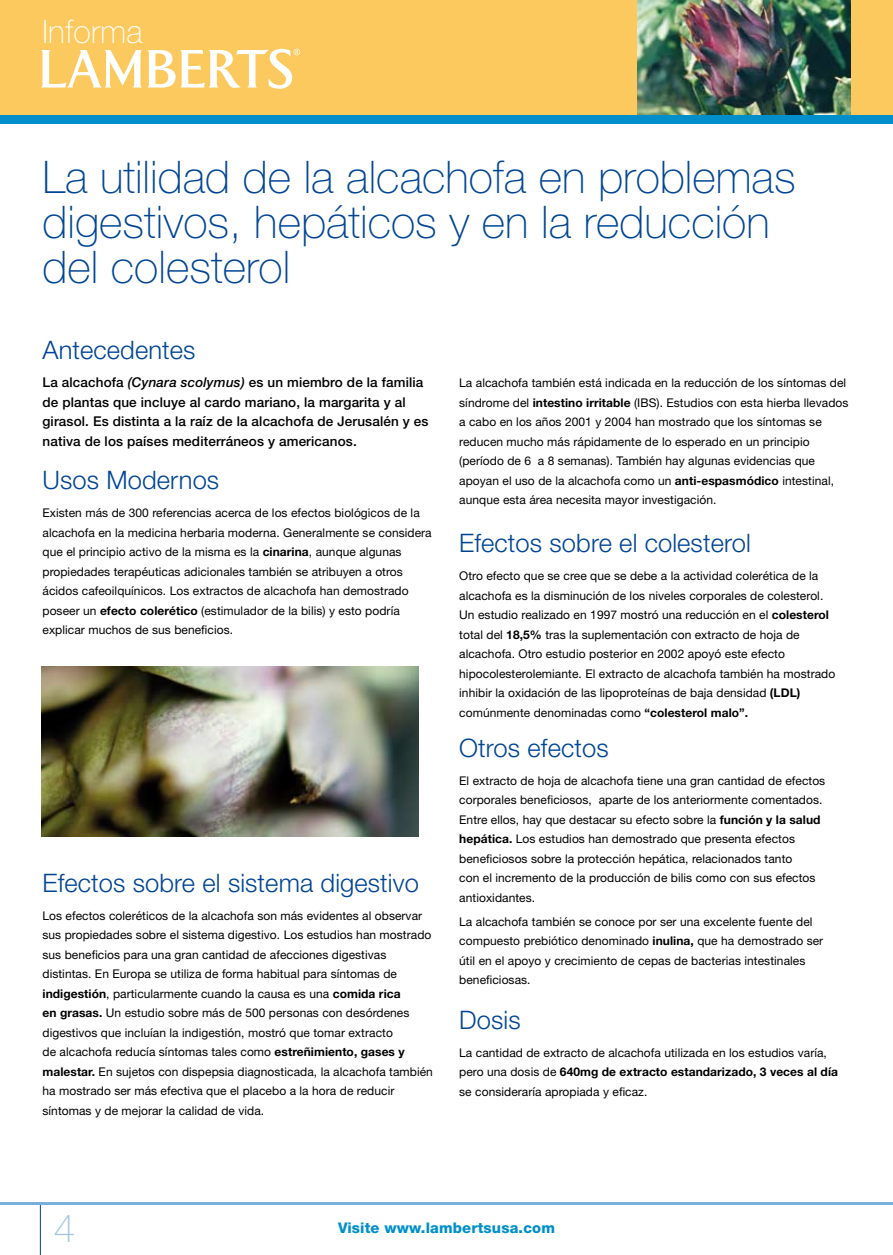
<style>
.page{position:relative;width:893px;height:1255px;background:#fff}
.page>*{position:absolute;margin:0;border:0;box-sizing:border-box;transform-origin:0 0}
.t1{font:100 45px/45px "Helvetica Neue";color:#004595}
.t2{font:100 39px "Helvetica Neue";color:#a4c5e5}
.t3{font:100 32.25px "Helvetica Neue";letter-spacing:.01em;color:#fff}
.t4{font:300 25.5px "Helvetica Neue";letter-spacing:.005em;color:#004595}
.t5{font:800 14.7px "Helvetica Neue";letter-spacing:.01em;color:#008fcb}
.t6{font:500 13.5px/19.5px "Helvetica Neue";letter-spacing:.01em;color:#000}
.t7{font:12px/19.5px "Helvetica Neue";letter-spacing:.005em;color:#000}
.s1{font-style:italic}
.s2{font-weight:700}
</style>
<div class="page">
<hr style="left:40px;top:1203px;width:1px;height:51px;background:#004595">
<hr style="left:0;top:1201px;width:893px;height:3px;background:#78aeda">
<div style="left:0;top:0;width:893px;height:115px;background:#fcc95f"></div>
<div style="left:0;top:115px;width:893px;height:8px;background:#008fcb"></div>
<svg style="left:41px;top:49px;width:259px;height:40px"></svg>
<img style="left:638px;top:0;width:212px;height:115px">
<img style="left:41px;top:666px;width:377px;height:170px">
<h3 class="t3" style="left:43px;top:13px;width:102px">Informa</h3>
<h1 class="t1" style="left:43px;top:155px;width:755px">La utilidad de la alcachofa en problemas digestivos, hepáticos y en la reducción del colesterol</h1>
<h3 class="t4" style="left:43px;top:335px;width:155px">Antecedentes</h3>
<p class="t6" style="left:43px;top:373px;width:387px">La alcachofa <span class="s1">(Cynara scolymus)</span> es un miembro de la familia de plantas que incluye al cardo mariano, la margarita y al girasol. Es distinta a la raíz de la alcachofa de Jerusalén y es nativa de los países mediterráneos y americanos.</p>
<h3 class="t4" style="left:43px;top:464px;width:178px">Usos Modernos</h3>
<p class="t7" style="left:43px;top:503px;width:391px">Existen más de 300 referencias acerca de los efectos biológicos de la alcachofa en la medicina herbaria moderna. Generalmente se considera que el principio activo de la misma es la <span class="s2">cinarina</span>, aunque algunas propiedades terapéuticas adicionales también se atribuyen a otros ácidos cafeoilquínicos. Los extractos de alcachofa han demostrado poseer un <span class="s2">efecto colerético</span> (estimulador de la bilis) y esto podría explicar muchos de sus beneficios.</p>
<h3 class="t4" style="left:43px;top:867px;width:378px">Efectos sobre el sistema digestivo</h3>
<p class="t7" style="left:43px;top:905px;width:392px">Los efectos coleréticos de la alcachofa son más evidentes al observar sus propiedades sobre el sistema digestivo. Los estudios han mostrado sus beneficios para una gran cantidad de afecciones digestivas distintas. En Europa se utiliza de forma habitual para síntomas de <span class="s2">indigestión</span>, particularmente cuando la causa es una <span class="s2">comida rica<br>en grasas.</span> Un estudio sobre más de 500 personas con desórdenes digestivos que incluían la indigestión, mostró que tomar extracto<br>de alcachofa reducía síntomas tales como <span class="s2">estreñimiento, gases y malestar.</span> En sujetos con dispepsia diagnosticada, la alcachofa también ha mostrado ser más efectiva que el placebo a la hora de reducir síntomas y de mejorar la calidad de vida.</p>
<p class="t7" style="left:459px;top:373px;width:391px">La alcachofa también está indicada en la reducción de los síntomas del síndrome del <span class="s2">intestino irritable</span> (IBS). Estudios con esta hierba llevados a cabo en los años 2001 y 2004 han mostrado que los síntomas se reducen mucho más rápidamente de lo esperado en un principio (período de 6 a 8 semanas). También hay algunas evidencias que apoyan el uso de la alcachofa como un <span class="s2">anti-espasmódico</span> intestinal, aunque esta área necesita mayor investigación.</p>
<h3 class="t4" style="left:459px;top:527px;width:293px">Efectos sobre el colesterol</h3>
<p class="t7" style="left:459px;top:566px;width:378px">Otro efecto que se cree que se debe a la actividad colerética de la alcachofa es la disminución de los niveles corporales de colesterol.<br>Un estudio realizado en 1997 mostró una reducción en el <span class="s2">colesterol </span>total del <span class="s2">18,5%</span> tras la suplementación con extracto de hoja de alcachofa. Otro estudio posterior en 2002 apoyó este efecto hipocolesterolemiante. El extracto de alcachofa también ha mostrado inhibir la oxidación de las lipoproteínas de baja densidad <span class="s2">(LDL) </span>comúnmente denominadas como <span class="s2">“colesterol malo”.</span></p>
<h3 class="t4" style="left:459px;top:732px;width:151px">Otros efectos</h3>
<p class="t7" style="left:459px;top:770px;width:368px">El extracto de hoja de alcachofa tiene una gran cantidad de efectos corporales beneficiosos, aparte de los anteriormente comentados.<br>Entre ellos, hay que destacar su efecto sobre la <span class="s2">función y la salud hepática.</span> Los estudios han demostrado que presenta efectos beneficiosos sobre la protección hepática, relacionados tanto<br>con el incremento de la producción de bilis como con sus efectos antioxidantes.</p>
<p class="t7" style="left:459px;top:911px;width:365px">La alcachofa también se conoce por ser una excelente fuente del compuesto prebiótico denominado <span class="s2">inulina,</span> que ha demostrado ser útil en el apoyo y crecimiento de cepas de bacterias intestinales beneficiosas.</p>
<h3 class="t4" style="left:459px;top:1004px;width:63px">Dosis</h3>
<p class="t7" style="left:459px;top:1042px;width:380px">La cantidad de extracto de alcachofa utilizada en los estudios varía, pero una dosis de <span class="s2">640mg de extracto estandarizado, 3 veces al día </span>se consideraría apropiada y eficaz.</p>
<h2 class="t2" style="left:54px;top:1206px;width:23px">4</h2>
<p class="t5" style="left:338px;top:1218px;width:218px">Visite www.lambertsusa.com</p>
</div>
